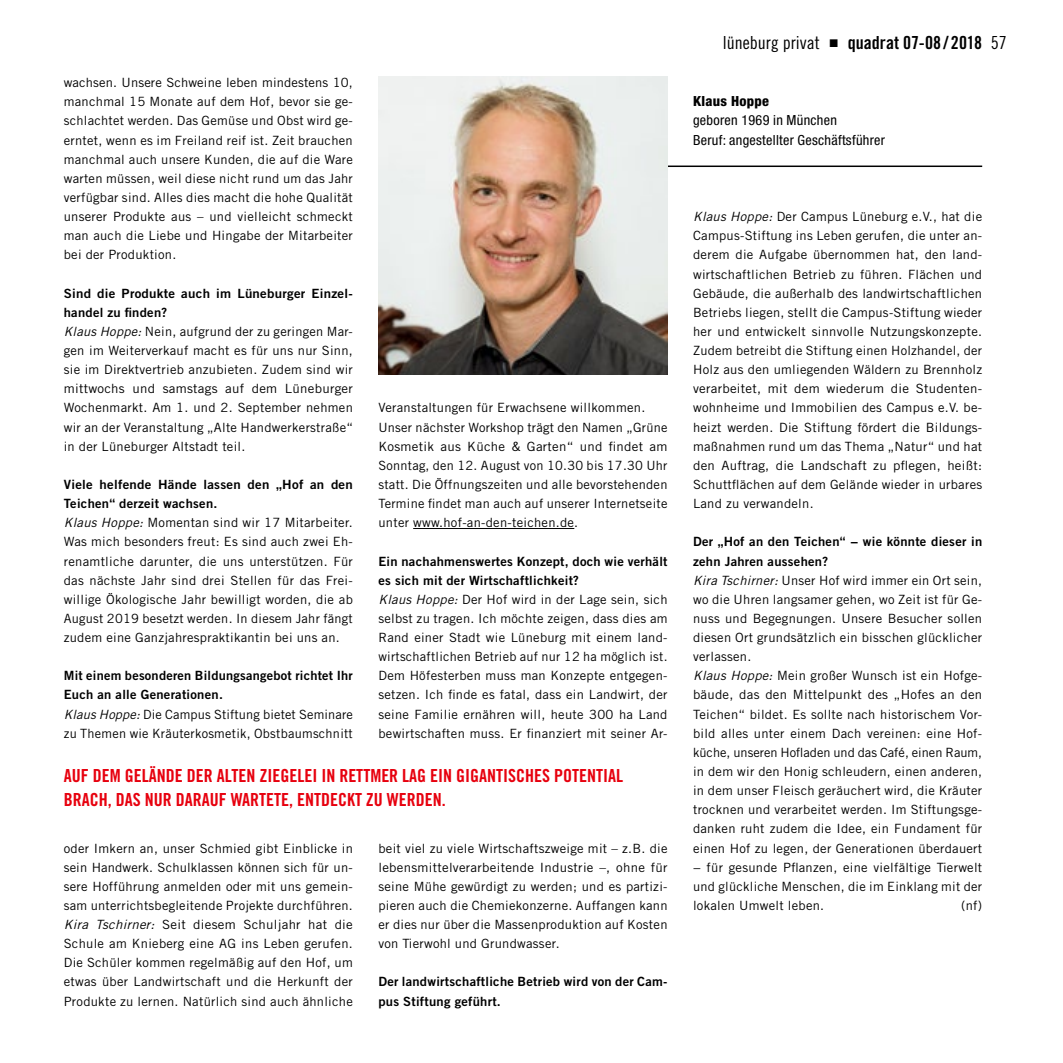
<style>
.page{position:relative;width:1063px;height:1063px;background:#fff}
.page>*{position:absolute;margin:0;border:0;box-sizing:border-box;transform-origin:0 0}
.t1{font:18px/24px "Trade Gothic LT Std Bd Cn 20";color:#e7000e}
.t2{font:18px "Trade Gothic LT Std Bd Cn 20";letter-spacing:.005em;color:#000}
.t3{font:18px "Trade Gothic LT Std Cn 18";color:#000}
.t4{font:condensed 13.95px/19.2px "Helvetica Neue LT Std";letter-spacing:.02em;color:#000}
.t5{font:800 condensed 13.95px "Helvetica Neue LT Std";letter-spacing:.02em;color:#000}
.t6{font:12.75px/19.2px "Trade Gothic LT Std";letter-spacing:.02em;color:#000;text-align:justify}
.t7{font:12.75px/19.2px "Trade Gothic LT Std Bd 2";letter-spacing:.02em;color:#000}
.t8{font:12.75px/19.2px "Trade Gothic LT Std Bd 2";letter-spacing:.02em;color:#000;scale:1.04 1}
.s1{font-style:italic}
.s2{font-family:"Trade Gothic LT Std Cn 18"}
</style>
<div class="page">
<hr style="left:413px;top:528px;width:161px;height:1px;background:#000">
<hr style="left:636px;top:166px;width:346px;height:1px;background:#000">
<img style="left:378px;top:77px;width:290px;height:297px">
<p class="t6" style="left:64px;top:73px;width:291px">wachsen. Unsere Schweine leben mindestens 10, manchmal 15 Monate auf dem Hof, bevor sie ge&shy;schlachtet werden. Das Gemüse und Obst wird ge&shy;erntet, wenn es im Freiland reif ist. Zeit brauchen manchmal auch unsere Kunden, die auf die Ware warten müssen, weil diese nicht rund um das Jahr verfügbar sind. Alles dies macht die hohe Qualität unserer Produkte aus – und vielleicht schmeckt man auch die Liebe und Hingabe der Mitarbeiter bei der Produktion.</p>
<p class="t8" style="left:64px;top:283px;width:278px">Sind die Produkte auch im Lüneburger Einzel&shy;handel zu finden?</p>
<p class="t6" style="left:64px;top:322px;width:291px"><span class="s1">Klaus Hoppe:</span> Nein, aufgrund der zu geringen Mar&shy;gen im Weiterverkauf macht es für uns nur Sinn, sie im Direktvertrieb anzubieten. Zudem sind wir mittwochs und samstags auf dem Lüneburger Wochenmarkt. Am 1. und 2. September nehmen wir an der Veranstaltung „Alte Handwerkerstraße“ in der Lüneburger Altstadt teil.</p>
<p class="t8" style="left:64px;top:475px;width:280px">Viele helfende Hände lassen den „Hof an den<br>Teichen“ derzeit wachsen.</p>
<p class="t6" style="left:64px;top:513px;width:291px"><span class="s1">Klaus Hoppe:</span> Momentan sind wir 17 Mitarbeiter.<br>Was mich besonders freut: Es sind auch zwei Eh&shy;renamtliche darunter, die uns unterstützen. Für das nächste Jahr sind drei Stellen für das Frei&shy;willige Ökologische Jahr bewilligt worden, die ab August 2019 besetzt werden. In diesem Jahr fängt zudem eine Ganzjahrespraktikantin bei uns an.</p>
<p class="t7" style="left:64px;top:666px;width:291px">Mit einem besonderen Bildungsangebot richtet Ihr<br>Euch an alle Generationen.</p>
<p class="t6" style="left:64px;top:704px;width:291px"><span class="s1">Klaus Hoppe:</span> Die Campus Stiftung bietet Seminare zu Themen wie Kräuterkosmetik, Obstbaumschnitt</p>
<p class="t6" style="left:378px;top:398px;width:291px;text-align:left">Veranstaltungen für Erwachsene willkommen.<br>Unser nächster Workshop trägt den Namen „Grüne Kosmetik aus Küche &amp; Garten“ und findet am Sonntag, den 12. August von 10.30 bis 17.30 Uhr statt. Die Öffnungszeiten und alle bevorstehenden Termine findet man auch auf unserer Internetseite unter www.hof-an-den-teichen.de.</p>
<p class="t7" style="left:378px;top:551px;width:291px">Ein nachahmenswertes Konzept, doch wie verhält es sich mit der Wirtschaftlichkeit?</p>
<p class="t6" style="left:378px;top:589px;width:291px"><span class="s1">Klaus Hoppe:</span> Der Hof wird in der Lage sein, sich selbst zu tragen. Ich möchte zeigen, dass dies am Rand einer Stadt wie Lüneburg mit einem land&shy;wirtschaftlichen Betrieb auf nur 12 ha möglich ist.<br>Dem Höfesterben muss man Konzepte entgegen&shy;setzen. Ich finde es fatal, dass ein Landwirt, der seine Familie ernähren will, heute 300 ha Land bewirtschaften muss. Er finanziert mit seiner Ar-</p>
<h1 class="t1" style="left:64px;top:764px;width:561px">AUF DEM GELÄNDE DER ALTEN ZIEGELEI IN RETTMER LAG EIN GIGANTISCHES POTENTIAL<br>BRACH, DAS NUR DARAUF WARTETE, ENTDECKT ZU WERDEN.</h1>
<p class="t6" style="left:64px;top:838px;width:291px">oder Imkern an, unser Schmied gibt Einblicke in sein Handwerk. Schulklassen können sich für un&shy;sere Hofführung anmelden oder mit uns gemein&shy;sam unterrichtsbegleitende Projekte durchführen.<br><span class="s1">Kira Tschirner:</span> Seit diesem Schuljahr hat die Schule am Knieberg eine AG ins Leben gerufen.<br>Die Schüler kommen regelmäßig auf den Hof, um etwas über Landwirtschaft und die Herkunft der Produkte zu lernen. Natürlich sind auch ähnliche</p>
<p class="t6" style="left:378px;top:838px;width:291px">beit viel zu viele Wirtschaftszweige mit – z.B. die lebensmittelverarbeitende Industrie –, ohne für seine Mühe gewürdigt zu werden; und es partizi&shy;pieren auch die Chemiekonzerne. Auffangen kann er dies nur über die Massenproduktion auf Kosten von Tierwohl und Grundwasser.</p>
<p class="t7" style="left:378px;top:972px;width:291px">Der landwirtschaftliche Betrieb wird von der Cam&shy;pus Stiftung geführt.</p>
<h1 class="t3" style="left:723px;top:32px;width:98px">lüneburg privat</h1>
<h1 class="t2" style="left:848px;top:32px;width:160px">quadrat 07-08 / 2018 <span class="s2">57</span></h1>
<p class="t5" style="left:693px;top:93px;width:78px">Klaus Hoppe</p>
<p class="t4" style="left:693px;top:111px;width:194px">geboren 1969 in München<br>Beruf: angestellter Geschäftsführer</p>
<p class="t6" style="left:693px;top:207px;width:291px"><span class="s1">Klaus Hoppe:</span> Der Campus Lüneburg e.V., hat die Campus-Stiftung ins Leben gerufen, die unter an&shy;derem die Aufgabe übernommen hat, den land&shy;wirtschaftlichen Betrieb zu führen. Flächen und Gebäude, die außerhalb des landwirtschaftlichen Betriebs liegen, stellt die Campus-Stiftung wieder her und entwickelt sinnvolle Nutzungskonzepte.<br>Zudem betreibt die Stiftung einen Holzhandel, der Holz aus den umliegenden Wäldern zu Brennholz verarbeitet, mit dem wiederum die Studenten&shy;wohnheime und Immobilien des Campus e.V. be&shy;heizt werden. Die Stiftung fördert die Bildungs&shy;maßnahmen rund um das Thema „Natur“ und hat den Auftrag, die Landschaft zu pflegen, heißt:<br>Schuttflächen auf dem Gelände wieder in urbares Land zu verwandeln.</p>
<p class="t7" style="left:693px;top:532px;width:291px">Der „Hof an den Teichen“ − wie könnte dieser in zehn Jahren aussehen?</p>
<p class="t6" style="left:693px;top:570px;width:291px;text-align:left"><span class="s1">Kira Tschirner:</span> Unser Hof wird immer ein Ort sein, wo die Uhren langsamer gehen, wo Zeit ist für Ge&shy;nuss und Begegnungen. Unsere Besucher sollen diesen Ort grundsätzlich ein bisschen glücklicher verlassen.<br><span class="s1">Klaus Hoppe:</span> Mein großer Wunsch ist ein Hofge&shy;bäude, das den Mittelpunkt des „Hofes an den Teichen“ bildet. Es sollte nach historischem Vor&shy;bild alles unter einem Dach vereinen: eine Hof&shy;küche, unseren Hofladen und das Café, einen Raum, in dem wir den Honig schleudern, einen anderen, in dem unser Fleisch geräuchert wird, die Kräuter trocknen und verarbeitet werden. Im Stiftungsge&shy;danken ruht zudem die Idee, ein Fundament für einen Hof zu legen, der Generationen überdauert − für gesunde Pflanzen, eine vielfältige Tierwelt und glückliche Menschen, die im Einklang mit der lokalen Umwelt leben.</p>
<p class="t6" style="left:961px;top:896px;width:23px">(nf)</p>
</div>
